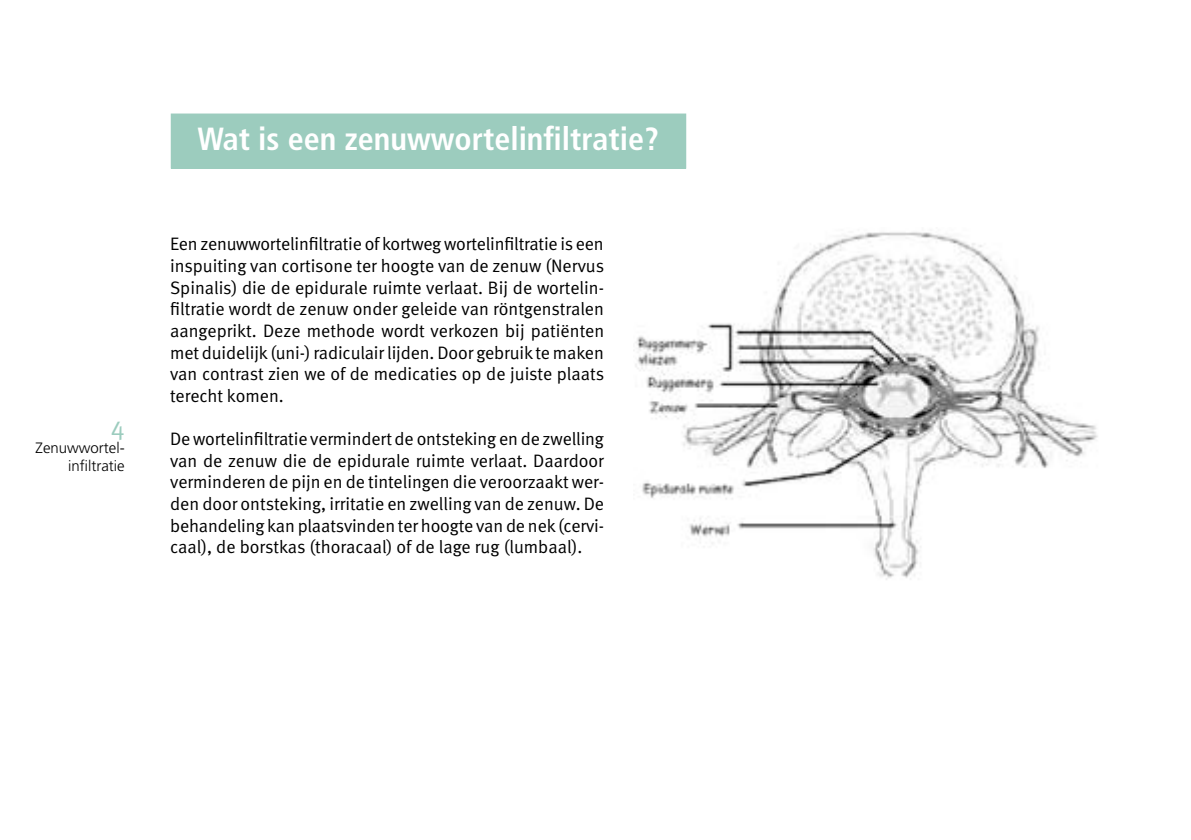
<style>
.page{position:relative;width:1191px;height:840px;background:#fff}
.page>*{position:absolute;margin:0;border:0;box-sizing:border-box;transform-origin:0 0}
.t1{font:700 condensed 32px "Frutiger";color:#fff}
.t2{font:18px/21.6px "Meta Normal";color:#000;text-align:justify}
.t3{font:300 15px/18px "Frutiger";color:#000;text-align:right}
</style>
<div class="page">
<img style="left:633px;top:232px;width:465px;height:348px">
<div style="left:171px;top:114px;width:514px;height:54px;background:#9cccbe"></div>
<div style="left:171px;top:113px;width:515px;height:55px;border:1px solid #9cccbe"></div>
<p class="t3" style="left:36px;top:439px;width:91px">Zenuwwortel&shy;infiltratie</p>
<h1 class="t1" style="left:197px;top:120px;width:463px">Wat is een zenuwwortelinfiltratie?</h1>
<p class="t2" style="left:170px;top:233px;width:435px">Een zenuwwortelinfiltratie of kortweg wortelinfiltratie is een inspuiting van cortisone ter hoogte van de zenuw (Nervus Spinalis) die de epidurale ruimte verlaat. Bij de wortelin&shy;filtratie wordt de zenuw onder geleide van röntgenstralen aangeprikt. Deze methode wordt verkozen bij patiënten met duidelijk (uni-) radiculair lijden. Door gebruik te maken van contrast zien we of de medicaties op de juiste plaats terecht komen.</p>
<p class="t2" style="left:170px;top:427px;width:435px">De wortelinfiltratie vermindert de ontsteking en de zwelling van de zenuw die de epidurale ruimte verlaat. Daardoor verminderen de pijn en de tintelingen die veroorzaakt wer&shy;den door ontsteking, irritatie en zwelling van de zenuw. De behandeling kan plaatsvinden ter hoogte van de nek (cervi&shy;caal), de borstkas (thoracaal) of de lage rug (lumbaal).</p>
</div>
